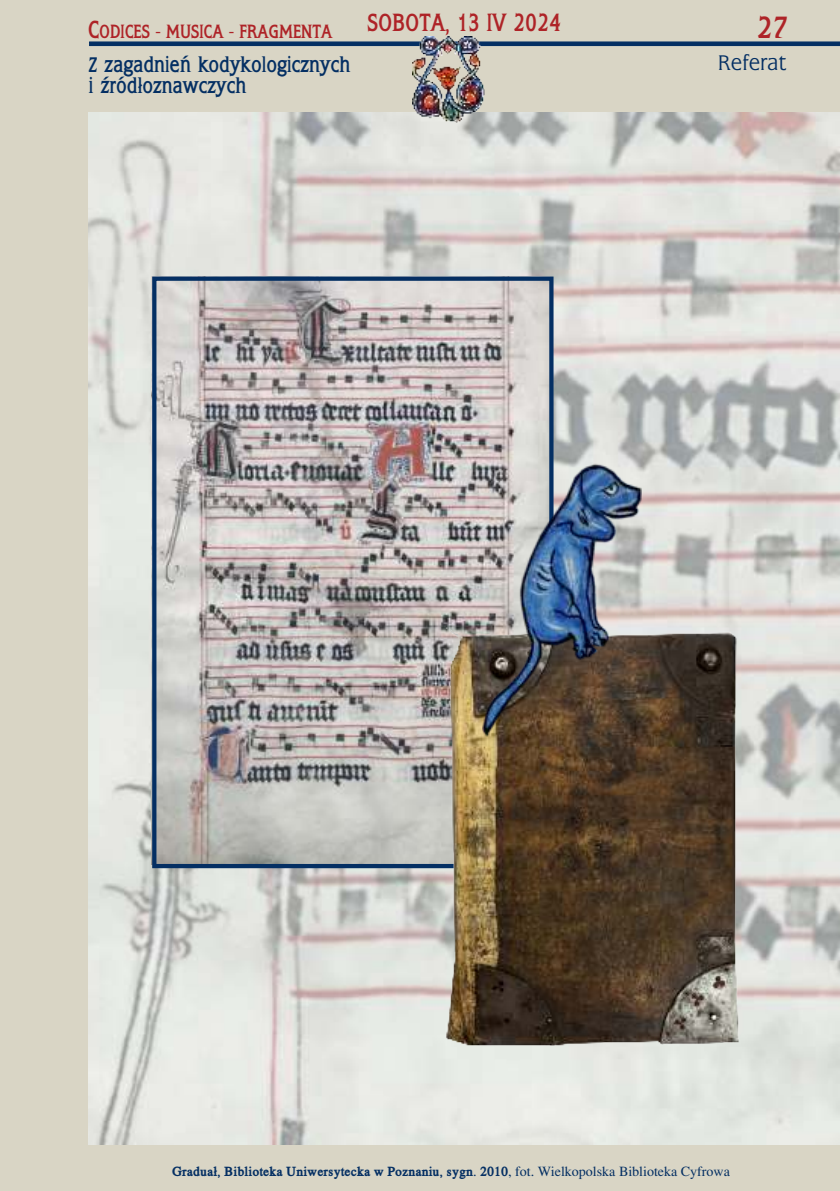
<style>
.page{position:relative;width:840px;height:1191px;background:#fff}
.page>*{position:absolute;margin:0;border:0;box-sizing:border-box;transform-origin:0 0}
.t1{font:700 32px "wof Falal";color:#ae2327}
.t2{font:700 26px "wof Falal";color:#ae2327;scale:.91 1}
.t3{font:700 22px/21.4px "wof Falal";color:#042f63;scale:.91 1}
.t4{font:22px "wof Falal";color:#042f63}
.t5{font:700 20px "wof Falal";color:#ae2327;scale:.91 1}
.t6{font:700 14px "wof Chill";color:#042f63}
.s1{font-size:26px}
.s2{font-weight:400}
</style>
<div class="page">
<img style="left:88px;top:112px;width:751px;height:1033px">
<div style="left:0;top:0;width:88px;height:1191px;background:#d9d5c5"></div>
<div style="left:0;top:1145px;width:839px;height:46px;background:#d9d5c5"></div>
<div style="left:0;top:0;width:839px;height:112px;background:#d9d5c5"></div>
<img style="left:157px;top:281px;width:391px;height:582px">
<div style="left:152px;top:276px;width:401px;height:592px;border:4px solid #042f63"></div>
<img style="left:443px;top:627px;width:296px;height:419px">
<img style="left:482px;top:462px;width:159px;height:274px">
<svg style="left:89px;top:41px;width:750px;height:6px"></svg>
<img style="left:412px;top:36px;width:72px;height:86px">
<h2 class="t2" style="left:367px;top:7px;width:214px">SOBOTA, 13 IV 2024</h2>
<h3 class="t5" style="left:88px;top:20px;width:270px"><span class="s1">C</span>ODICES - MUSICA - FRAGMENTA</h3>
<h1 class="t1" style="left:756px;top:9px;width:34px">27</h1>
<h3 class="t3" style="left:89px;top:54px;width:289px">Z zagadnień kodykologicznych i źródłoznawczych</h3>
<h3 class="t4" style="left:717px;top:51px;width:69px">Referat</h3>
<p class="t6" style="left:172px;top:1163px;width:559px">Graduał, Biblioteka Uniwersytecka w Poznaniu, sygn. 2010<span class="s2">, fot. Wielkopolska Biblioteka Cyfrowa</span></p>
</div>
